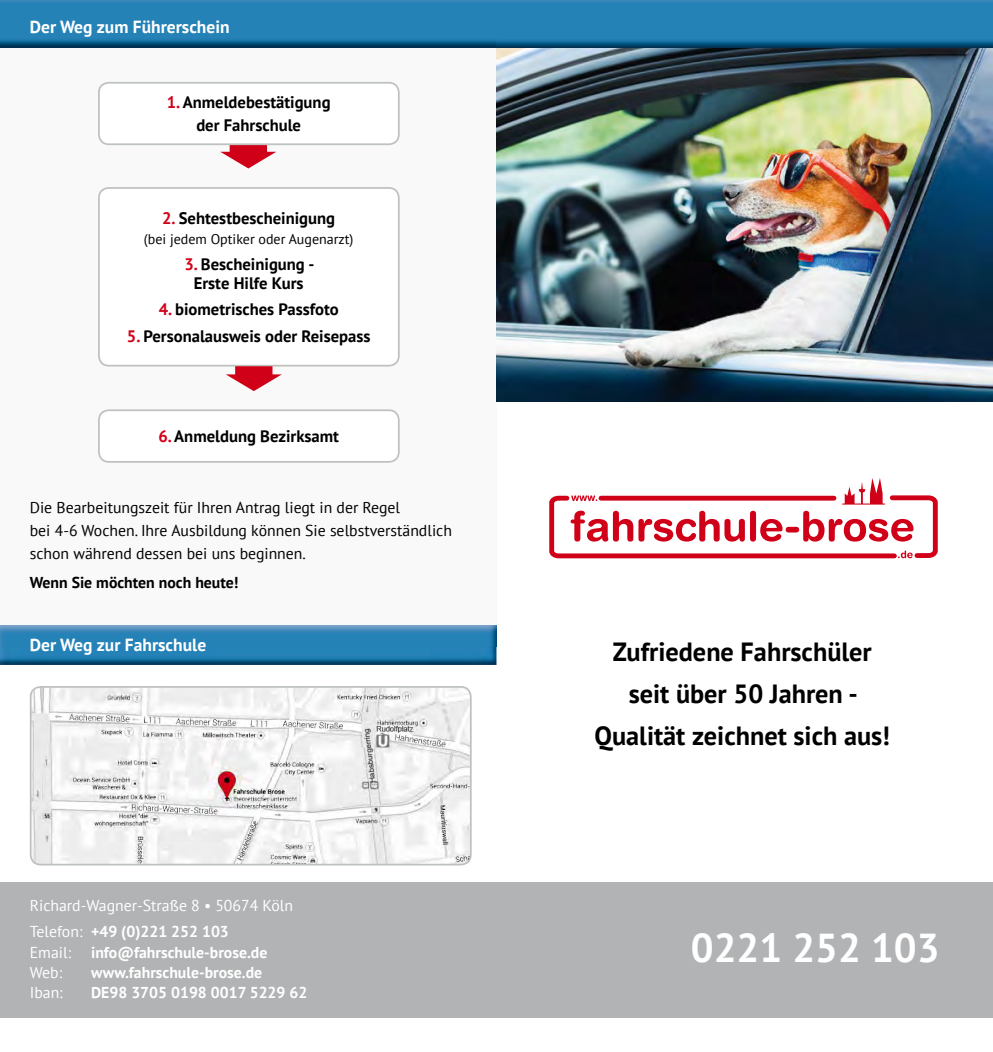
<style>
.page{position:relative;width:993px;height:1052px;background:#fff}
.page>*{position:absolute;margin:0;border:0;box-sizing:border-box;transform-origin:0 0}
.t1{font:700 40.25px "PT Sans";color:#fff}
.t2{font:700 26.25px/42px "PT Sans";color:#000;text-align:center}
.t3{font:700 17.5px "PT Sans";color:#fff}
.t4{font:700 16.62px/19.2px "PT Sans";color:#000;text-align:center}
.t5{font:15.75px/22.8px "PT Sans";color:#000}
.t6{font:15.75px/26.2px "PT Sans";color:#fff}
.t7{font:700 15.75px "PT Sans";color:#fff}
.t8{font:700 15.75px "PT Sans";color:#000}
.t9{font:14px "PT Sans";color:#000}
.s1{color:#d10019}
.s2{font-weight:700}
</style>
<div class="page">
<div style="left:0;top:33px;width:496px;height:613px;background:#f8f9f8"></div>
<img style="left:496px;top:47px;width:496px;height:354px">
<img style="left:0;top:0;width:992px;height:47px">
<img style="left:0;top:33px;width:496px;height:14px">
<div style="left:0;top:882px;width:992px;height:135px;background:#b1b3b4"></div>
<svg style="left:549px;top:478px;width:388px;height:80px"></svg>
<svg style="left:98px;top:187px;width:301px;height:179px"></svg>
<svg style="left:98px;top:409px;width:301px;height:54px"></svg>
<img style="left:0;top:646px;width:496px;height:19px">
<img style="left:0;top:625px;width:496px;height:21px">
<svg style="left:30px;top:686px;width:441px;height:179px;fill:#efefef"></svg>
<svg style="left:98px;top:82px;width:301px;height:63px"></svg>
<svg style="left:226px;top:366px;width:56px;height:1px"></svg>
<p class="t3" style="left:30px;top:15px;width:201px">Der Weg zum Führerschein</p>
<p class="t4" style="left:167px;top:91px;width:165px;line-height:22.8px"><span class="s1">1.</span> Anmeldebestätigung der Fahrschule</p>
<p class="t4" style="left:162px;top:209px;width:174px"><span class="s1">2.</span> Sehtestbescheinigung</p>
<p class="t9" style="left:144px;top:230px;width:211px">(bei jedem Optiker oder Augenarzt)</p>
<p class="t4" style="left:184px;top:254px;width:131px"><span class="s1">3.</span> Bescheinigung -<br>Erste Hilfe Kurs</p>
<p class="t4" style="left:159px;top:300px;width:181px"><span class="s1">4.</span> biometrisches Passfoto</p>
<p class="t4" style="left:127px;top:326px;width:245px"><span class="s1">5.</span> Personalausweis oder Reisepass</p>
<p class="t4" style="left:158px;top:426px;width:182px"><span class="s1">6.</span> Anmeldung Bezirksamt</p>
<p class="t5" style="left:30px;top:496px;width:423px">Die Bearbeitungszeit für Ihren Antrag liegt in der Regel<br>bei 4-6 Wochen. Ihre Ausbildung können Sie selbstverständlich schon während dessen bei uns beginnen.</p>
<p class="t8" style="left:30px;top:572px;width:210px">Wenn Sie möchten noch heute!</p>
<p class="t3" style="left:30px;top:633px;width:178px">Der Weg zur Fahrschule</p>
<p class="t6" style="left:30px;top:892px;width:265px">Richard-Wagner-Straße 8 • 50674 Köln<br>Telefon: <span class="s2">+49 (0)221 252 103</span></p>
<p class="t6" style="left:30px;top:938px;width:43px">Email:</p>
<p class="t7" style="left:91px;top:941px;width:178px">info@fahrschule-brose.de</p>
<p class="t6" style="left:30px;top:958px;width:34px">Web:</p>
<p class="t7" style="left:91px;top:961px;width:173px">www.fahrschule-brose.de</p>
<p class="t6" style="left:30px;top:979px;width:34px">Iban:</p>
<p class="t7" style="left:91px;top:982px;width:218px">DE98 3705 0198 0017 5229 62</p>
<h2 class="t2" style="left:594px;top:630px;width:297px">Zufriedene Fahrschüler seit über 50 Jahren -<br>Qualität zeichnet sich aus!</h2>
<h1 class="t1" style="left:690px;top:921px;width:250px">0221 252 103</h1>
</div>
